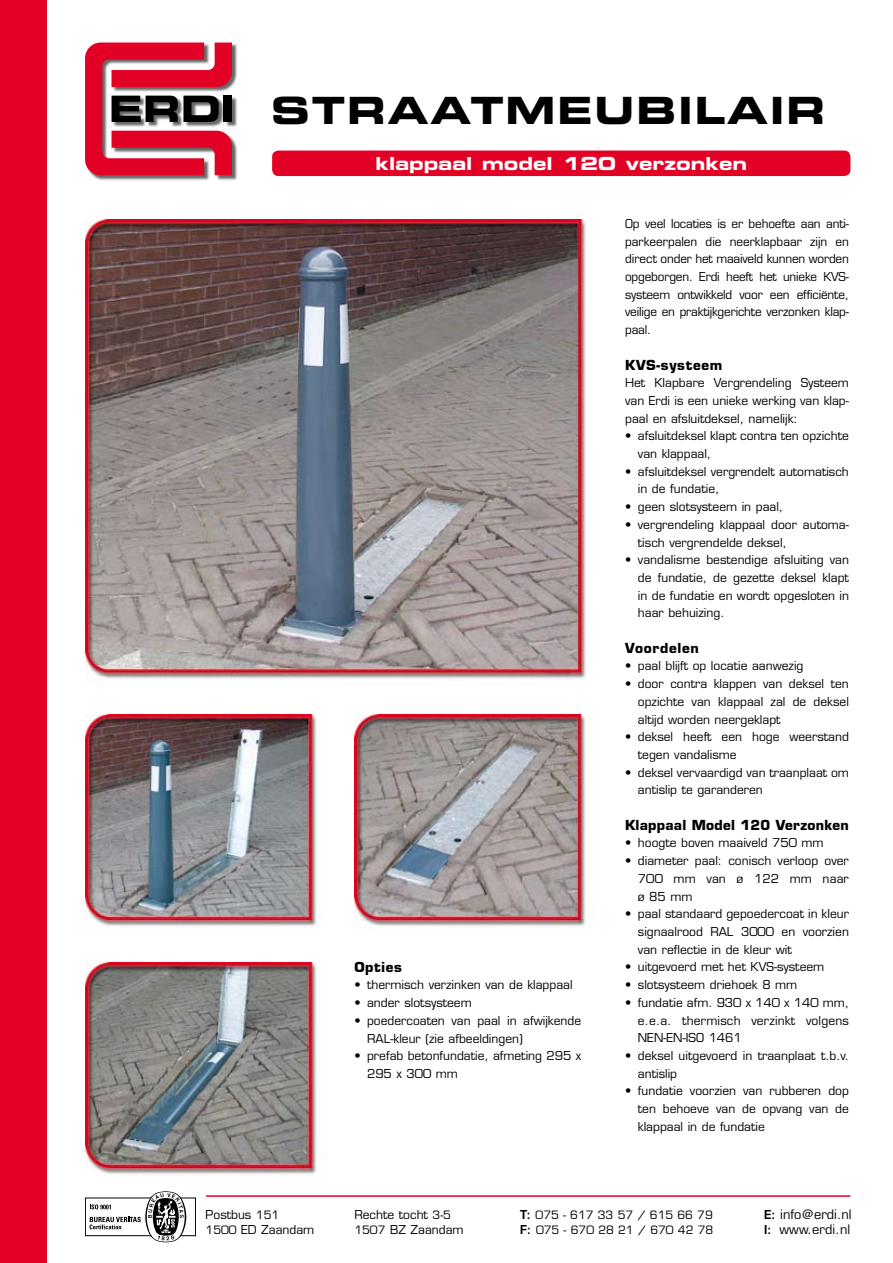
<style>
.page{position:relative;width:893px;height:1263px;background:#fff}
.page>*{position:absolute;margin:0;border:0;box-sizing:border-box;transform-origin:0 0}
.t1{font:37.5px "Eurostile Bold Extended Two";letter-spacing:.05em;color:#000}
.t2{font:18px "Eurostile Bold Extended Two";color:#fff}
.t3{font:700 13.5px "Eurostile";letter-spacing:.025em;color:#000}
.t4{font:700 13.5px "Eurostile";letter-spacing:.05em;color:#000}
.t5{font:12.75px "Eurostile";color:#000}
.t6{font:12px/17.7px "Eurostile";color:#000}
.t7{font:11.25px "Eurostile";color:#000}
.s1{font-size:11.25px}
.s2{font-weight:600;font-size:12px}
</style>
<div class="page">
<div style="left:272px;top:151px;width:578px;height:25px;background:#e20025;border-radius:6px"></div>
<img style="left:85px;top:219px;width:501px;height:460px">
<img style="left:85px;top:715px;width:238px;height:211px">
<img style="left:85px;top:963px;width:241px;height:211px">
<img style="left:354px;top:715px;width:241px;height:211px">
<div style="left:0;top:0;width:47px;height:1263px;background:#e20025"></div>
<div style="left:85px;top:43px;width:154px;height:138px;background:#000;opacity:.6"></div>
<svg style="left:85px;top:43px;width:147px;height:132px"></svg>
<div style="left:224px;top:96px;width:8px;height:26px;background:#000"></div>
<div style="left:85px;top:1197px;width:111px;height:39px;border:1px solid #000"></div>
<svg style="left:90px;top:1191px;width:96px;height:51px"></svg>
<hr style="left:206px;top:1195px;width:644px;height:2px;background:#e20025">
<h1 class="t1" style="left:271px;top:84px;width:556px">straatmeubilair</h1>
<h2 class="t2" style="left:375px;top:150px;width:373px">klappaal model 120 verzonken</h2>
<p class="t3" style="left:354px;top:958px;width:49px">Opties</p>
<p class="t6" style="left:354px;top:976px;width:220px">• thermisch verzinken van de klappaal</p>
<p class="t6" style="left:354px;top:994px;width:119px">• ander slotsysteem</p>
<p class="t6" style="left:367px;top:1012px;width:216px;text-indent:-13px">• poedercoaten van paal in afwijkende<br>RAL-kleur (zie afbeeldingen)</p>
<p class="t6" style="left:367px;top:1047px;width:216px;text-indent:-13px">• prefab betonfundatie, afmeting 295 x<br>295 x 300 mm</p>
<p class="t6" style="left:625px;top:215px;width:225px;text-align:justify">Op veel locaties is er behoefte aan anti&shy;parkeerpalen die neerklapbaar zijn en direct onder het maaiveld kunnen worden opgeborgen. Erdi heeft het unieke KVS&shy;systeem ontwikkeld voor een efficiënte, veilige en praktijkgerichte verzonken klap&shy;paal.</p>
<p class="t4" style="left:625px;top:356px;width:99px">KVS-systeem</p>
<p class="t6" style="left:625px;top:374px;width:225px;text-align:justify">Het Klapbare Vergrendeling Systeem van Erdi is een unieke werking van klap&shy;paal en afsluitdeksel, namelijk:</p>
<p class="t6" style="left:638px;top:427px;width:213px;text-indent:-13px">• afsluitdeksel klapt contra ten opzichte van klappaal,</p>
<p class="t6" style="left:638px;top:463px;width:213px;text-indent:-13px">• afsluitdeksel vergrendelt automatisch in de fundatie,</p>
<p class="t6" style="left:625px;top:498px;width:159px">• geen slotsysteem in paal,</p>
<p class="t6" style="left:638px;top:516px;width:213px;text-indent:-13px">• vergrendeling klappaal door automa&shy;tisch vergrendelde deksel,</p>
<p class="t6" style="left:638px;top:551px;width:213px;text-align:justify;text-indent:-13px">• vandalisme bestendige afsluiting van de fundatie, de gezette deksel klapt in de fundatie en wordt opgesloten in haar behuizing.</p>
<p class="t4" style="left:625px;top:639px;width:75px">Voordelen</p>
<p class="t6" style="left:625px;top:657px;width:180px">• paal blijft op locatie aanwezig</p>
<p class="t6" style="left:638px;top:675px;width:213px;text-align:justify;text-indent:-13px">• door contra klappen van deksel ten opzichte van klappaal zal de deksel altijd worden neergeklapt</p>
<p class="t6" style="left:638px;top:728px;width:213px;text-indent:-13px">• deksel heeft een hoge weerstand tegen vandalisme</p>
<p class="t6" style="left:638px;top:763px;width:213px;text-indent:-13px">• deksel vervaardigd van traanplaat om antislip te garanderen</p>
<p class="t3" style="left:625px;top:816px;width:225px">Klappaal Model 120 Verzonken</p>
<p class="t6" style="left:625px;top:834px;width:200px">• hoogte boven maaiveld 750 mm</p>
<p class="t6" style="left:638px;top:852px;width:213px;text-align:justify;text-indent:-13px">• diameter paal: conisch verloop over 700 mm van ø 122 mm naar ø 85 mm</p>
<p class="t6" style="left:638px;top:905px;width:213px;text-align:justify;text-indent:-13px">• paal standaard gepoedercoat in kleur signaalrood RAL 3000 en voorzien van reflectie in de kleur wit</p>
<p class="t6" style="left:625px;top:958px;width:201px">• uitgevoerd met het KVS-systeem</p>
<p class="t6" style="left:625px;top:976px;width:174px">• slotsysteem driehoek 8 mm</p>
<p class="t6" style="left:638px;top:994px;width:213px;text-align:justify;text-indent:-13px">• fundatie afm. 930 x 140 x 140 mm, e.e.a. thermisch verzinkt volgens NEN-EN-ISO 1461</p>
<p class="t6" style="left:638px;top:1047px;width:212px;text-indent:-13px">• deksel uitgevoerd in traanplaat t.b.v. antislip</p>
<p class="t6" style="left:638px;top:1082px;width:213px;text-align:justify;text-indent:-13px">• fundatie voorzien van rubberen dop ten behoeve van de opvang van de klappaal in de fundatie</p>
<p class="t6" style="left:206px;top:1206px;width:75px">Postbus <span class="s1">151</span></p>
<p class="t6" style="left:354px;top:1206px;width:98px">Rechte tocht <span class="s1">3-5</span></p>
<p class="t7" style="left:520px;top:1208px;width:194px"><span class="s2">T:</span> 075 - 617 33 57 / 615 66 79</p>
<p class="t5" style="left:764px;top:1207px;width:89px"><span class="s2">E:</span> info@erdi.nl</p>
<p class="t6" style="left:206px;top:1221px;width:110px"><span class="s1">1500</span> ED Zaandam</p>
<p class="t6" style="left:354px;top:1221px;width:111px"><span class="s1">1507</span> BZ Zaandam</p>
<p class="t7" style="left:520px;top:1223px;width:194px"><span class="s2">F:</span> 075 - 670 28 21 / 670 42 78</p>
<p class="t5" style="left:764px;top:1222px;width:88px"><span class="s2">I:</span> www.erdi.nl</p>
</div>
